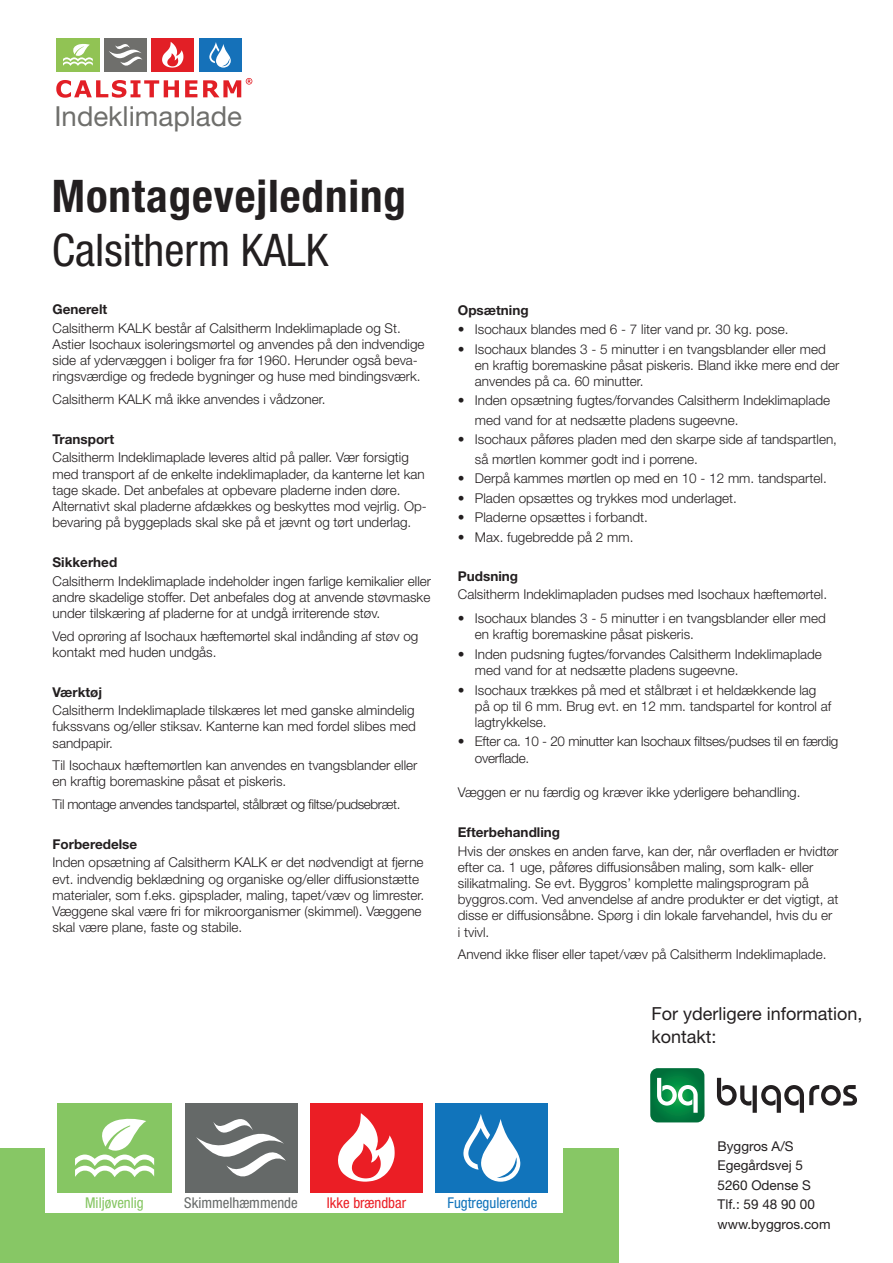
<style>
.page{position:relative;width:893px;height:1263px;background:#fff}
.page>*{position:absolute;margin:0;border:0;box-sizing:border-box;transform-origin:0 0}
.t1{font:700 condensed 45px "Helvetica Neue LT Std";letter-spacing:.02em;color:#231f20}
.t2{font:condensed 45px "Helvetica Neue LT Std";color:#231f20}
.t3{font:27.6px "Helvetica Neue LT Std";color:#6f6f6c}
.t4{font:18px/22.5px "Helvetica Neue LT Std";color:#231f20}
.t5{font:condensed 14.85px "Helvetica Neue LT Std";color:#656968}
.t6{font:condensed 14.85px "Helvetica Neue LT Std";color:#1174bb}
.t7{font:condensed 14.85px "Helvetica Neue LT Std";color:#eb1e25}
.t8{font:condensed 14.85px "Helvetica Neue LT Std";color:#86c663}
.t9{font:300 13.5px/16.2px "Helvetica Neue LT Std";color:#231f20}
.t10{font:700 13.5px "Helvetica Neue LT Std";color:#231f20}
.t11{font:300 13.5px/16.2px "Helvetica Neue LT Std";letter-spacing:-.02em;color:#231f20}
.t12{font:13.5px/19.5px "Helvetica Neue LT Std";color:#231f20}
.t13{font:300 13.5px "Helvetica Neue LT Std";letter-spacing:-.03em;color:#231f20}
</style>
<div class="page">
<svg style="left:650px;top:1068px;width:54px;height:54px;background:#329663"></svg>
<svg style="left:717px;top:1078px;width:140px;height:35px"></svg>
<div style="left:0;top:1149px;width:619px;height:114px;background:#87c765"></div>
<svg style="left:56px;top:80px;width:123px;height:18px"></svg>
<svg style="left:185px;top:80px;width:12px;height:17px"></svg>
<svg style="left:203px;top:78px;width:49px;height:19px"></svg>
<div style="left:56px;top:38px;width:43px;height:34px;background:#91c354"></div>
<div style="left:104px;top:38px;width:43px;height:34px;background:#6f6f6c"></div>
<div style="left:152px;top:38px;width:42px;height:34px;background:#e21f26"></div>
<div style="left:199px;top:38px;width:42px;height:34px;background:#1571b9"></div>
<svg style="left:109px;top:44px;width:33px;height:22px"></svg>
<svg style="left:63px;top:44px;width:30px;height:22px"></svg>
<svg style="left:162px;top:42px;width:21px;height:26px"></svg>
<svg style="left:209px;top:42px;width:22px;height:26px"></svg>
<div style="left:46px;top:1091px;width:517px;height:122px;background:#fff"></div>
<div style="left:57px;top:1103px;width:115px;height:90px;background:#86c663"></div>
<div style="left:185px;top:1103px;width:112px;height:90px;background:#656968"></div>
<div style="left:310px;top:1103px;width:113px;height:90px;background:#eb1e25"></div>
<div style="left:435px;top:1103px;width:113px;height:90px;background:#1174bb"></div>
<svg style="left:196px;top:1119px;width:90px;height:58px"></svg>
<svg style="left:75px;top:1118px;width:79px;height:59px"></svg>
<svg style="left:338px;top:1113px;width:57px;height:69px"></svg>
<svg style="left:463px;top:1114px;width:57px;height:68px"></svg>
<h2 class="t3" style="left:54px;top:99px;width:189px">Indeklimaplade</h2>
<h1 class="t1" style="left:52px;top:169px;width:356px">Montagevejledning</h1>
<h1 class="t2" style="left:52px;top:224px;width:278px">Calsitherm KALK</h1>
<p class="t10" style="left:53px;top:301px;width:56px">Generelt</p>
<p class="t9" style="left:53px;top:320px;width:374px">Calsitherm KALK består af Calsitherm Indeklimaplade og St.<br>Astier Isochaux isoleringsmørtel og anvendes på den indvendige side af ydervæggen i boliger fra før 1960. Herunder også beva&shy;ringsværdige og fredede bygninger og huse med bindingsværk.</p>
<p class="t9" style="left:53px;top:391px;width:275px">Calsitherm KALK må ikke anvendes i vådzoner.</p>
<p class="t10" style="left:53px;top:431px;width:63px">Transport</p>
<p class="t9" style="left:53px;top:449px;width:376px">Calsitherm Indeklimaplade leveres altid på paller. Vær forsigtig med transport af de enkelte indeklimaplader, da kanterne let kan tage skade. Det anbefales at opbevare pladerne inden døre.<br>Alternativt skal pladerne afdækkes og beskyttes mod vejrlig. Op&shy;bevaring på byggeplads skal ske på et jævnt og tørt underlag.</p>
<p class="t10" style="left:53px;top:554px;width:66px">Sikkerhed</p>
<p class="t9" style="left:53px;top:572px;width:380px;text-align:justify">Calsitherm Indeklimaplade indeholder ingen farlige kemikalier eller andre skadelige stoffer. Det anbefales dog at anvende støvmaske under tilskæring af pladerne for at undgå irriterende støv.</p>
<p class="t9" style="left:53px;top:627px;width:367px">Ved oprøring af Isochaux hæftemørtel skal indånding af støv og kontakt med huden undgås.</p>
<p class="t10" style="left:53px;top:684px;width:51px">Værktøj</p>
<p class="t9" style="left:53px;top:702px;width:365px;text-align:justify">Calsitherm Indeklimaplade tilskæres let med ganske almindelig fukssvans og/eller stiksav. Kanterne kan med fordel slibes med sandpapir.</p>
<p class="t9" style="left:53px;top:757px;width:366px">Til Isochaux hæftemørtlen kan anvendes en tvangsblander eller en kraftig boremaskine påsat et piskeris.</p>
<p class="t13" style="left:53px;top:796px;width:349px">Til montage anvendes tandspartel, stålbræt og filtse/pudsebræt.</p>
<p class="t10" style="left:53px;top:836px;width:86px">Forberedelse</p>
<p class="t9" style="left:53px;top:854px;width:373px">Inden opsætning af Calsitherm KALK er det nødvendigt at fjerne evt. indvendig beklædning og organiske og/eller diffusionstætte materialer, som f.eks. gipsplader, maling, tapet/væv og limrester.<br>Væggene skal være fri for mikroorganismer (skimmel). Væggene skal være plane, faste og stabile.</p>
<p class="t10" style="left:458px;top:301px;width:72px">Opsætning</p>
<p class="t9" style="left:458px;top:321px;width:332px">• Isochaux blandes med 6 - 7 liter vand pr. 30 kg. pose.</p>
<p class="t9" style="left:475px;top:340px;width:366px;text-indent:-17px">• Isochaux blandes 3 - 5 minutter i en tvangsblander eller med en kraftig boremaskine påsat piskeris. Bland ikke mere end der anvendes på ca. 60 minutter.</p>
<p class="t9" style="left:475px;top:391px;width:357px;line-height:19.5px;text-indent:-17px">• Inden opsætning fugtes/forvandes Calsitherm Indeklimaplade med vand for at nedsætte pladens sugeevne.</p>
<p class="t9" style="left:475px;top:430px;width:364px;line-height:19.5px;text-indent:-17px">• Isochaux påføres pladen med den skarpe side af tandspartlen, så mørtlen kommer godt ind i porrene.</p>
<p class="t9" style="left:458px;top:470px;width:370px">• Derpå kammes mørtlen op med en 10 - 12 mm. tandspartel.</p>
<p class="t9" style="left:458px;top:490px;width:281px">• Pladen opsættes og trykkes mod underlaget.</p>
<p class="t9" style="left:458px;top:509px;width:192px">• Pladerne opsættes i forbandt.</p>
<p class="t9" style="left:458px;top:529px;width:177px">• Max. fugebredde på 2 mm.</p>
<p class="t10" style="left:458px;top:568px;width:62px">Pudsning</p>
<p class="t9" style="left:458px;top:586px;width:371px">Calsitherm Indeklimapladen pudses med Isochaux hæftemørtel.</p>
<p class="t9" style="left:475px;top:610px;width:352px;text-indent:-17px">• Isochaux blandes 3 - 5 minutter i en tvangsblander eller med en kraftig boremaskine påsat piskeris.</p>
<p class="t9" style="left:475px;top:646px;width:349px;text-indent:-17px">• Inden pudsning fugtes/forvandes Calsitherm Indeklimaplade med vand for at nedsætte pladens sugeevne.</p>
<p class="t9" style="left:475px;top:681px;width:358px;text-indent:-17px">• Isochaux trækkes på med et stålbræt i et heldækkende lag på op til 6 mm. Brug evt. en 12 mm. tandspartel for kontrol af lagtrykkelse.</p>
<p class="t11" style="left:475px;top:733px;width:365px;text-indent:-17px">• Efter ca. 10 - 20 minutter kan Isochaux filtses/pudses til en færdig overflade.</p>
<p class="t9" style="left:458px;top:784px;width:344px">Væggen er nu færdig og kræver ikke yderligere behandling.</p>
<p class="t10" style="left:458px;top:824px;width:104px">Efterbehandling</p>
<p class="t9" style="left:458px;top:842px;width:382px">Hvis der ønskes en anden farve, kan der, når overfladen er hvidtør efter ca. 1 uge, påføres diffusionsåben maling, som kalk- eller silikatmaling. Se evt. Byggros’ komplette malingsprogram på byggros.com. Ved anvendelse af andre produkter er det vigtigt, at disse er diffusionsåbne. Spørg i din lokale farvehandel, hvis du er<br>i tvivl.</p>
<p class="t9" style="left:458px;top:946px;width:370px">Anvend ikke fliser eller tapet/væv på Calsitherm Indeklimaplade.</p>
<h3 class="t4" style="left:652px;top:1002px;width:213px">For yderligere information, kontakt:</h3>
<p class="t8" style="left:85px;top:1194px;width:60px">Miljøvenlig</p>
<p class="t5" style="left:184px;top:1194px;width:115px">Skimmelhæmmende</p>
<p class="t7" style="left:327px;top:1194px;width:81px">Ikke brændbar</p>
<p class="t6" style="left:447px;top:1194px;width:92px">Fugtregulerende</p>
<p class="t12" style="left:718px;top:1136px;width:114px">Byggros A/S<br>Egegårdsvej 5<br>5260 Odense S<br>Tlf.: 59 48 90 00 www.byggros.com</p>
</div>
